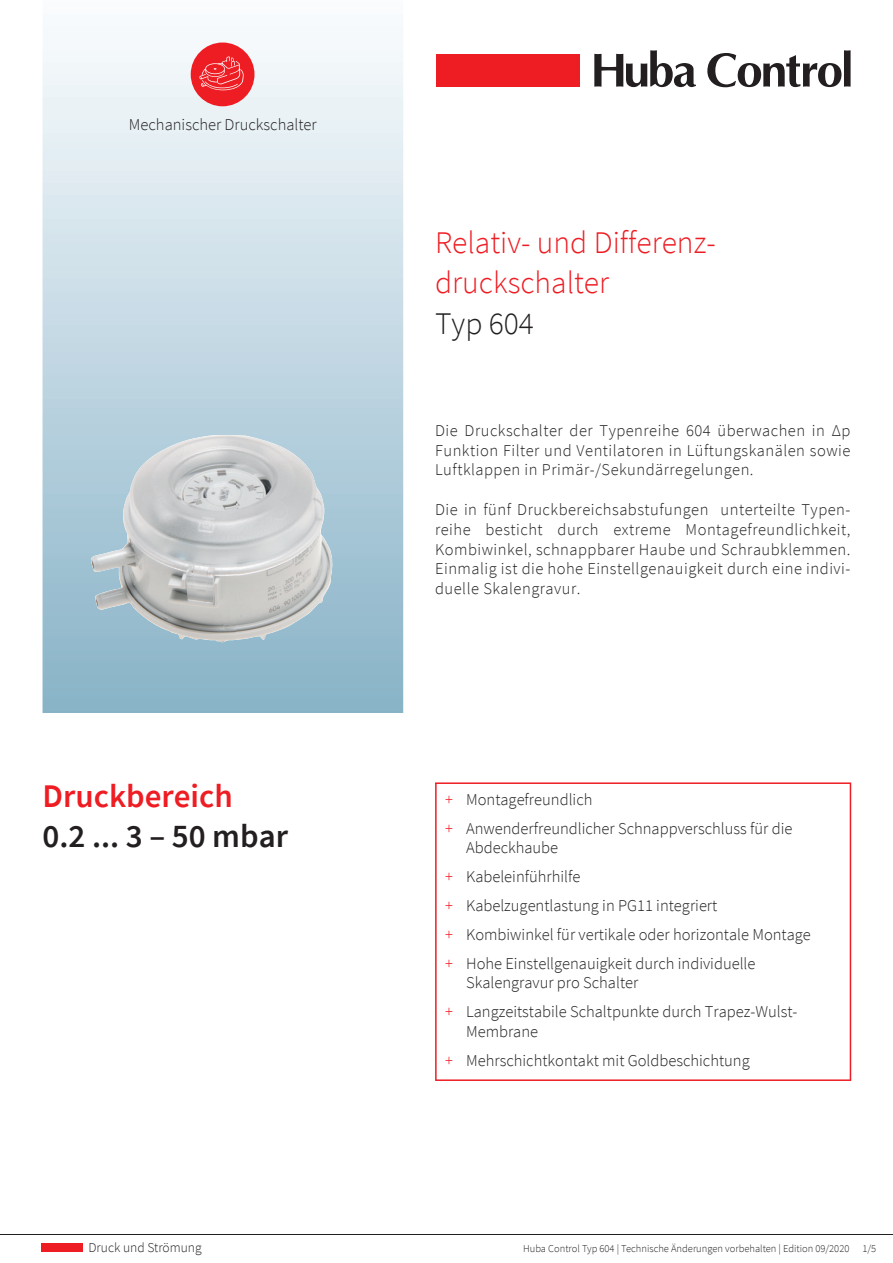
<style>
.page{position:relative;width:893px;height:1263px;background:#fff}
.page>*{position:absolute;margin:0;border:0;box-sizing:border-box;transform-origin:0 0}
.t1{font:600 33px "Source Sans Pro";color:#231f20}
.t2{font:600 33px "Source Sans Pro";color:#ee1d23}
.t3{font:300 31.5px/40.5px "Source Sans Pro";color:#ee1d23}
.t4{font:300 31.5px "Source Sans Pro";color:#231f20}
.t5{font:300 16.5px/28.8px "Source Sans Pro";color:#231f20}
.t6{font:300 13.5px "Source Sans Pro";color:#231f20}
.t7{font:300 10.5px "Source Sans Pro";color:#231f20}
.s1{color:#ee1d23}
</style>
<div class="page">
<hr style="left:0;top:1234px;width:893px;height:1px;background:#231f20">
<div style="left:41px;top:1243px;width:42px;height:9px;background:#ee1d23"></div>
<svg style="left:435px;top:782px;width:416px;height:299px"></svg>
<div style="left:436px;top:54px;width:144px;height:33px;background:#ee1d23"></div>
<svg style="left:594px;top:50px;width:102px;height:37px"></svg>
<svg style="left:707px;top:50px;width:144px;height:37px"></svg>
<svg style="left:43px;top:42px;width:360px;height:671px;background:#c4d9e3"></svg>
<img style="left:91px;top:435px;width:242px;height:207px">
<div style="left:191px;top:43px;width:63px;height:63px;background:#ee1d23;border-radius:50%"></div>
<svg style="left:199px;top:56px;width:45px;height:34px"></svg>
<p class="t5" style="left:129px;top:110px;width:189px">Mechanischer Druckschalter</p>
<h1 class="t2" style="left:43px;top:775px;width:192px">Druckbereich</h1>
<h1 class="t1" style="left:43px;top:814px;width:247px">0.2 ... 3 – 50 mbar</h1>
<h2 class="t3" style="left:435px;top:221px;width:282px">Relativ- und Differenz&shy;druckschalter</h2>
<h2 class="t4" style="left:435px;top:303px;width:100px">Typ 604</h2>
<p class="t5" style="left:435px;top:420px;width:417px;line-height:19.8px;text-align:justify">Die Druckschalter der Typenreihe 604 überwachen in Δp Funktion Filter und Ventilatoren in Lüftungskanälen sowie Luftklappen in Primär-/Sekundärregelungen.</p>
<p class="t5" style="left:435px;top:499px;width:417px;line-height:19.8px;text-align:justify">Die in fünf Druckbereichsabstufungen unterteilte Typen&shy;reihe besticht durch extreme Montagefreundlichkeit, Kombiwinkel, schnappbarer Haube und Schraubklemmen.<br>Einmalig ist die hohe Einstellgenauigkeit durch eine indivi&shy;duelle Skalengravur.</p>
<p class="t5" style="left:445px;top:784px;width:349px"><span class="s1">+</span> Montagefreundlich<br><span class="s1">+</span> Anwenderfreundlicher Schnappverschluss für die</p>
<p class="t5" style="left:445px;top:833px;width:367px;text-indent:21px">Abdeckhaube<br><span class="s1">+</span> Kabeleinführhilfe<br><span class="s1">+</span> Kabelzugentlastung in PG11 integriert<br><span class="s1">+</span> Kombiwinkel für vertikale oder horizontale Montage <span class="s1">+</span> Hohe Einstellgenauigkeit durch individuelle</p>
<p class="t5" style="left:445px;top:968px;width:354px;text-indent:21px">Skalengravur pro Schalter<br><span class="s1">+</span> Langzeitstabile Schaltpunkte durch Trapez-Wulst-</p>
<p class="t5" style="left:445px;top:1017px;width:306px;text-indent:21px">Membrane<br><span class="s1">+</span> Mehrschichtkontakt mit Goldbeschichtung</p>
<p class="t6" style="left:88px;top:1239px;width:115px">Druck und Strömung</p>
<p class="t7" style="left:523px;top:1242px;width:355px">Huba Control Typ 604 | Technische Änderungen vorbehalten | Edition 09/2020 1/5</p>
</div>
